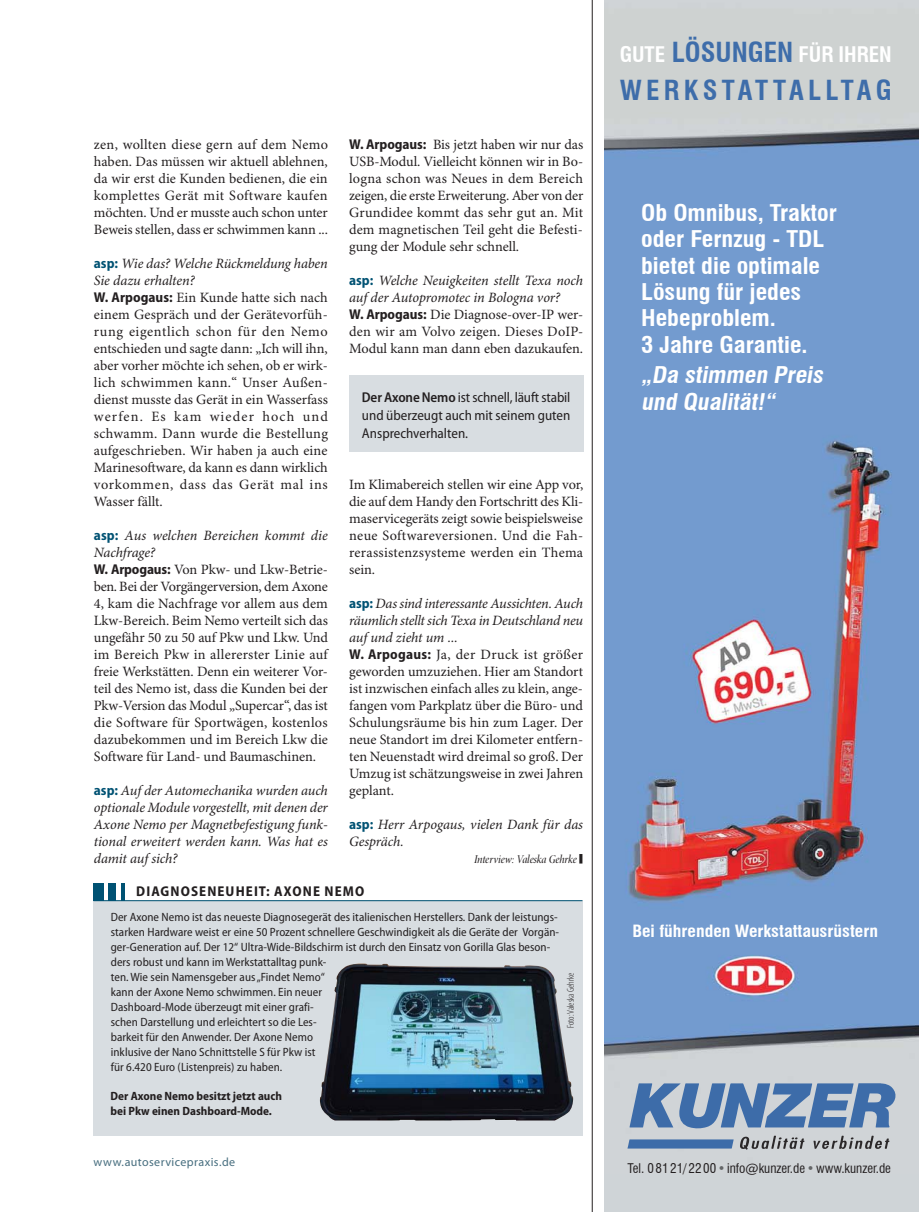
<style>
.page{position:relative;width:919px;height:1212px;background:#fff}
.page>*{position:absolute;margin:0;border:0;box-sizing:border-box;transform-origin:0 0}
.t1{font:32.7px "Minion Pro";color:#231f20;scale:.33 1}
.t2{font:700 condensed 27px "Swiss 721 BT";letter-spacing:.16em;color:#3e6daa}
.t3{font:700 condensed 22.5px/26.2px "Swiss 721 BT";color:#fff;scale:1.08 1}
.t4{font:italic 700 condensed 22.5px/26.2px "Swiss 721 BT";color:#fff;scale:1.08 1}
.t5{font:700 condensed 21px "Swiss 721 BT";color:#fff}
.t6{font:700 condensed 16.5px "Swiss 721 BT";color:#fff;scale:1.08 1}
.t7{font:14.25px/17px "Minion Pro";color:#231f20}
.t8{font:italic 14.25px/17px "Minion Pro";letter-spacing:-.005em;color:#231f20;text-align:justify}
.t9{font:semi-condensed 14.25px/18px "Myriad Pro";color:#231f20;text-align:justify}
.t10{font:700 semi-condensed 14.25px "Myriad Pro";letter-spacing:.08em;color:#231f20}
.t11{font:condensed 13.05px "Swiss 721 BT";color:#231f20}
.t12{font:semi-condensed 12px/15px "Myriad Pro";letter-spacing:.005em;color:#231f20}
.t13{font:700 semi-condensed 12px/15px "Myriad Pro";color:#231f20}
.t14{font:12px "Myriad Pro";letter-spacing:.035em;color:#476e7f}
.t15{font:12px "Minion Pro Medium Cn It Disp";letter-spacing:-.01em;color:#231f20}
.t16{font:300 condensed 9.75px "Myriad Pro";color:#231f20}
.s1{font-family:"Myriad Pro";font-weight:700;font-stretch:semi-condensed}
.s2{font-family:"Myriad Pro";font-weight:700;font-stretch:semi-condensed;color:#005273}
.s3{font-style:italic}
.s4{font-family:"Myriad Pro";font-weight:700;font-style:normal;font-stretch:semi-condensed;color:#005273}
.s5{font-weight:600}
.s6{font-size:27px;color:#3e6daa}
.s7{color:#646668}
</style>
<div class="page">
<hr style="left:591px;top:0;width:1px;height:1212px;background:#231f20">
<div style="left:94px;top:900px;width:488px;height:236px;background:#d8dde1"></div>
<div style="left:94px;top:883px;width:10px;height:17px;background:#005273"></div>
<div style="left:109px;top:883px;width:7px;height:17px;background:#005273"></div>
<hr style="left:121px;top:883px;width:4px;height:17px;background:#005273">
<hr style="left:94px;top:900px;width:488px;height:1px;background:#005273">
<img style="left:320px;top:963px;width:253px;height:157px">
<div style="left:349px;top:375px;width:234px;height:77px;background:#d8dde1"></div>
<img style="left:604px;top:0;width:314px;height:1212px">
<svg style="left:627px;top:1139px;width:106px;height:9px"></svg>
<svg style="left:629px;top:1083px;width:266px;height:46px"></svg>
<svg style="left:739px;top:1135px;width:65px;height:15px"></svg>
<svg style="left:813px;top:1136px;width:76px;height:14px"></svg>
<p class="t7" style="left:349px;top:137px;width:236px;text-align:justify"><span class="s1">W. Arpogaus:</span> Bis jetzt haben wir nur das USB-Modul. Vielleicht können wir in Bo&shy;logna schon was Neues in dem Bereich zeigen, die erste Erweiterung. Aber von der Grundidee kommt das sehr gut an. Mit dem magnetischen Teil geht die Befesti&shy;gung der Module sehr schnell.</p>
<p class="t7" style="left:349px;top:273px;width:235px"><span class="s2">asp:</span> <span class="s3">Welche Neuigkeiten stellt Texa noch auf der Autopromotec in Bologna vor?<br></span><span class="s1">W. Arpogaus:</span> Die Diagnose-over-IP wer&shy;den wir am Volvo zeigen. Dieses DoIP-Modul kann man dann eben dazukaufen.</p>
<p class="t7" style="left:94px;top:137px;width:235px;text-align:justify">zen, wollten diese gern auf dem Nemo haben. Das müssen wir aktuell ablehnen, da wir erst die Kunden bedienen, die ein komplettes Gerät mit Software kaufen möchten. Und er musste auch schon unter Beweis stellen, dass er schwimmen kann ...</p>
<p class="t7" style="left:94px;top:256px;width:236px"><span class="s2">asp:</span> <span class="s3">Wie das? Welche Rückmeldung haben Sie dazu erhalten?<br></span><span class="s1">W. Arpogaus:</span> Ein Kunde hatte sich nach einem Gespräch und der Gerätevorfüh&shy;rung eigentlich schon für den Nemo entschieden und sagte dann: „Ich will ihn, aber vorher möchte ich sehen, ob er wirk&shy;lich schwimmen kann.“ Unser Außen&shy;dienst musste das Gerät in ein Wasser fass werfen. Es kam wieder hoch und schwamm. Dann wurde die Bestellung aufgeschrieben. Wir haben ja auch eine Marinesoftware, da kann es dann wirklich vorkommen, dass das Gerät mal ins Wasser fällt.</p>
<p class="t7" style="left:94px;top:528px;width:236px"><span class="s2">asp:</span> <span class="s3">Aus welchen Bereichen kommt die Nachfrage?<br></span><span class="s1">W. Arpogaus:</span> Von Pkw- und Lkw-Betrie&shy;ben. Bei der Vorgängerversion, dem Axone 4, kam die Nachfrage vor allem aus dem Lkw-Bereich. Beim Nemo verteilt sich das ungefähr 50 zu 50 auf Pkw und Lkw. Und im Bereich Pkw in allererster Linie auf freie Werkstätten. Denn ein weiterer Vor&shy;teil des Nemo ist, dass die Kunden bei der Pkw-Version das Modul „Supercar“, das ist die Software für Sportwägen, kostenlos dazubekommen und im Bereich Lkw die Software für Land- und Baumaschinen.</p>
<p class="t8" style="left:94px;top:783px;width:235px"><span class="s4">asp:</span> Auf der Automechanika wurden auch optionale Module vorgestellt, mit denen der Axone Nemo per Magnetbefestigung funk&shy;tional erweitert werden kann. Was hat es damit auf sich?</p>
<p class="t9" style="left:362px;top:390px;width:210px"><span class="s5">Der Axone Nemo</span> ist schnell, läuft stabil und überzeugt auch mit seinem guten Ansprechverhalten.</p>
<p class="t7" style="left:349px;top:477px;width:235px;text-align:justify">Im Klimabereich stellen wir eine App vor, die auf dem Handy den Fortschritt des Kli&shy;maservicegeräts zeigt sowie beispielsweise neue Softwareversionen. Und die Fah&shy;rerassistenzsysteme werden ein Thema sein.</p>
<p class="t7" style="left:349px;top:596px;width:235px"><span class="s2">asp:</span> <span class="s3">Das sind interessante Aussichten. Auch räumlich stellt sich Texa in Deutschland neu auf und zieht um ...<br></span><span class="s1">W. Arpogaus:</span> Ja, der Druck ist größer geworden umzuziehen. Hier am Standort ist inzwischen einfach alles zu klein, ange&shy;fangen vom Parkplatz über die Büro- und Schulungsräume bis hin zum Lager. Der neue Standort im drei Kilometer entfern&shy;ten Neuenstadt wird dreimal so groß. Der Umzug ist schätzungsweise in zwei Jahren geplant.</p>
<p class="t8" style="left:349px;top:817px;width:235px"><span class="s4">asp:</span> Herr Arpogaus, vielen Dank für das<br>Gespräch.</p>
<p class="t15" style="left:474px;top:852px;width:104px">Interview: Valeska Gehrke</p>
<h1 class="t1" style="left:578px;top:844px;width:15px">■</h1>
<p class="t10" style="left:136px;top:885px;width:229px">DIAGNOSENEUHEIT: AXONE NEMO</p>
<p class="t12" style="left:111px;top:910px;width:450px">Der Axone Nemo ist das neueste Diagnosegerät des italienischen Herstellers. Dank der leistungs&shy;starken Hardware weist er eine 50 Prozent schnellere Geschwindigkeit als die Geräte der Vorgän&shy;ger-Generation auf. Der 12“ Ultra-Wide-Bildschirm ist durch den Einsatz von Gorilla Glas beson&shy;ders robust und kann im Werkstattalltag punk-<br>ten. Wie sein Namensgeber aus „Findet Nemo“<br>kann der Axone Nemo schwimmen. Ein neuer<br>Dashboard-Mode überzeugt mit einer grafi-<br>schen Darstellung und erleichtert so die Les-<br>barkeit für den Anwender. Der Axone Nemo<br>inklusive der Nano Schnittstelle S für Pkw ist<br>für 6.420 Euro (Listenpreis) zu haben.</p>
<p class="t13" style="left:111px;top:1090px;width:173px">Der Axone Nemo besitzt jetzt auch bei Pkw einen Dashboard-Mode.</p>
<p class="t16" style="left:564px;top:1028px;width:57px;rotate:-90deg">Foto: Valeska Gehrke</p>
<p class="t14" style="left:94px;top:1154px;width:143px">www.autoservicepraxis.de</p>
<h3 class="t5" style="left:619px;top:42px;width:273px">GUTE <span class="s6">LÖSUNGEN</span> FÜR IHREN</h3>
<h2 class="t2" style="left:619px;top:74px;width:273px">WERKSTATTALLTAG</h2>
<h3 class="t3" style="left:641px;top:200px;width:183px">Ob Omnibus, Traktor oder Fernzug - TDL bietet die optimale<br>Lösung für jedes<br>Hebeproblem.<br>3 Jahre Garantie.</h3>
<h3 class="t4" style="left:641px;top:362px;width:174px">„Da stimmen Preis und Qualität!“</h3>
<p class="t6" style="left:632px;top:921px;width:229px">Bei führenden Werkstattausrüstern</p>
<p class="t11" style="left:627px;top:1160px;width:265px">Tel. 0 81 21/ 22 00 <span class="s7">•</span> info@kunzer.de <span class="s7">•</span> www.kunzer.de</p>
</div>
